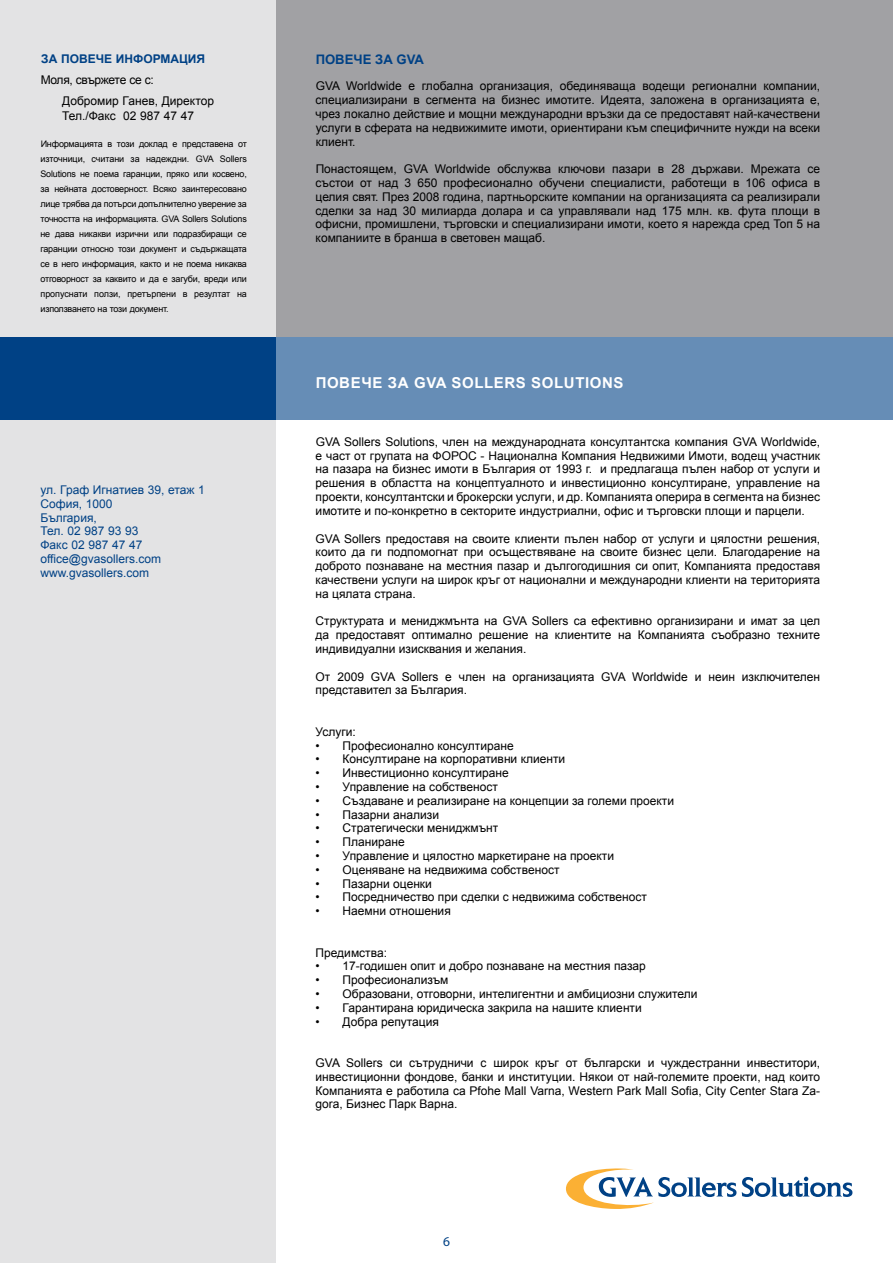
<style>
.page{position:relative;width:893px;height:1263px;background:#fff}
.page>*{position:absolute;margin:0;border:0;box-sizing:border-box;transform-origin:0 0}
.t1{font:700 15px "Arial";letter-spacing:.04em;color:#fff}
.t2{font:13.5px "Myriad Pro";color:#004185}
.t3{font:700 13.2px "Arial";color:#004185}
.t4{font:12px/13.8px "Arial";color:#000;text-align:justify}
.t5{font:12px/13.8px "Arial";color:#004185}
.t6{font:700 12px "Arial";color:#004185}
.t7{font:9px/15px "Arial";letter-spacing:-.02em;color:#000;text-align:justify}
</style>
<div class="page">
<div style="left:100px;top:0;width:793px;height:352px;background:#a1a1a4"></div>
<div style="left:0;top:338px;width:893px;height:82px;background:#668db6"></div>
<div style="left:0;top:0;width:275px;height:1263px;background:#e3e3e4"></div>
<div style="left:0;top:338px;width:275px;height:82px;background:#004185"></div>
<svg style="left:566px;top:1168px;width:170px;height:41px"></svg>
<svg style="left:742px;top:1177px;width:110px;height:20px"></svg>
<p class="t6" style="left:41px;top:51px;width:165px">ЗА ПОВЕЧЕ ИНФОРМАЦИЯ</p>
<p class="t4" style="left:62px;top:70px;width:153px;line-height:20.4px;text-indent:-21px">Моля, свържете се с:<br>Добромир Ганев, Директор</p>
<p class="t4" style="left:62px;top:109px;width:134px">Тел./Факс 02 987 47 47</p>
<p class="t7" style="left:40px;top:136px;width:208px">Информацията в този доклад е представена от източници, считани за надеждни. GVA Sollers Solutions не поема гаранции, пряко или косвено, за нейната достоверност. Всяко заинтересовано лице трябва да потърси допълнително уверение за точността на информацията. GVA Sollers Solutions не дава никакви изрични или подразбиращи се гаранции относно този документ и съдържащата се в него информация, както и не поема никаква отговорност за каквито и да е загуби, вреди или пропуснати ползи, претърпени в резултат на използването на този документ.</p>
<p class="t5" style="left:41px;top:483px;width:166px">ул. Граф Игнатиев 39, етаж 1<br>София, 1000<br>България,<br>Тел. 02 987 93 93<br>Факс 02 987 47 47 office@gvasollers.com www.gvasollers.com</p>
<p class="t3" style="left:316px;top:50px;width:110px">ПОВЕЧЕ ЗА GVA</p>
<p class="t4" style="left:316px;top:79px;width:506px">GVA Worldwide е глобална организация, обединяваща водещи регионални компании, специализирани в сегмента на бизнес имотите. Идеята, заложена в организацията е, чрез локално действие и мощни международни връзки да се предоставят най-качествени услуги в сферата на недвижимите имоти, ориентирани към специфичните нужди на всеки клиент.</p>
<p class="t4" style="left:316px;top:162px;width:506px">Понастоящем, GVA Worldwide обслужва ключови пазари в 28 държави. Mрежата се състои от над 3 650 професионално обучени специалисти, работещи в 106 офиса в целия свят. През 2008 година, партньорските компании на организацията са реализирали сделки за над 30 милиарда долара и са управлявали над 175 млн. кв. фута площи в офисни, промишлени, търговски и специализирани имоти, което я нарежда сред Топ 5 на компаниите в бранша в световен мащаб.</p>
<p class="t1" style="left:316px;top:372px;width:309px">ПОВЕЧЕ ЗА GVA SOLLERS SOLUTIONS</p>
<p class="t4" style="left:316px;top:435px;width:506px">GVA Sollers Solutions, член на международната консултантска компания GVA Worldwide, е част от групата на ФОРОС - Национална Компания Недвижими Имоти, водещ участник на пазара на бизнес имоти в България от 1993 г. и предлагаща пълен набор от услуги и решения в областта на концептуалното и инвестиционно консултиране, управление на проекти, консултантски и брокерски услуги, и др. Компанията оперира в сегмента на бизнес имотите и по-конкретно в секторите индустриални, офис и търговски площи и парцели.</p>
<p class="t4" style="left:316px;top:531px;width:506px">GVA Sollers предоставя на своите клиенти пълен набор от услуги и цялостни решения, които да ги подпомогнат при осъществяване на своите бизнес цели. Благодарение на доброто познаване на местния пазар и дългогодишния си опит, Компанията предоставя качествени услуги на широк кръг от национални и международни клиенти на територията на цялата страна.</p>
<p class="t4" style="left:316px;top:614px;width:506px">Структурата и мениджмънта на GVA Sollers са ефективно организирани и имат за цел да предоставят оптимално решение на клиентите на Компанията съобразно техните индивидуални изисквания и желания.</p>
<p class="t4" style="left:316px;top:669px;width:506px">От 2009 GVA Sollers е член на организацията GVA Worldwide и неин изключителен представител за България.</p>
<p class="t4" style="left:316px;top:725px;width:42px">Услуги:</p>
<p class="t4" style="left:316px;top:738px;width:200px">• Професионално консултиране</p>
<p class="t4" style="left:316px;top:752px;width:251px">• Консултиране на корпоративни клиенти</p>
<p class="t4" style="left:316px;top:766px;width:195px">• Инвестиционно консултиране</p>
<p class="t4" style="left:316px;top:780px;width:184px">• Управление на собственост</p>
<p class="t4" style="left:316px;top:794px;width:360px">• Създаване и реализиране на концепции за големи проекти</p>
<p class="t4" style="left:316px;top:807px;width:125px">• Пазарни анализи</p>
<p class="t4" style="left:316px;top:821px;width:184px">• Стратегически мениджмънт</p>
<p class="t4" style="left:316px;top:835px;width:91px">• Планиране</p>
<p class="t4" style="left:316px;top:849px;width:300px">• Управление и цялостно маркетиране на проекти</p>
<p class="t4" style="left:316px;top:863px;width:245px">• Оценяване на недвижима собственост</p>
<p class="t4" style="left:316px;top:876px;width:118px">• Пазарни оценки</p>
<p class="t4" style="left:316px;top:890px;width:333px">• Посредничество при сделки с недвижима собственост</p>
<p class="t4" style="left:316px;top:904px;width:137px">• Наемни отношения</p>
<p class="t4" style="left:316px;top:945px;width:73px">Предимства:</p>
<p class="t4" style="left:316px;top:959px;width:332px">• 17-годишен опит и добро познаване на местния пазар</p>
<p class="t4" style="left:316px;top:973px;width:134px">• Професионализъм</p>
<p class="t4" style="left:316px;top:987px;width:383px">• Образовани, отговорни, интелигентни и амбициозни служители</p>
<p class="t4" style="left:316px;top:1001px;width:328px">• Гарантирана юридическа закрила на нашите клиенти</p>
<p class="t4" style="left:316px;top:1014px;width:125px">• Добра репутация</p>
<p class="t4" style="left:316px;top:1056px;width:506px">GVA Sollers си сътрудничи с широк кръг от български и чуждестранни инвеститори, инвестиционни фондове, банки и институции. Някои от най-големите проекти, над които Компанията е работила са Pfohe Mall Varna, Western Park Mall Sofia, City Center Stara Za&shy;gora, Бизнес Парк Варна.</p>
<p class="t2" style="left:443px;top:1233px;width:8px">6</p>
</div>
